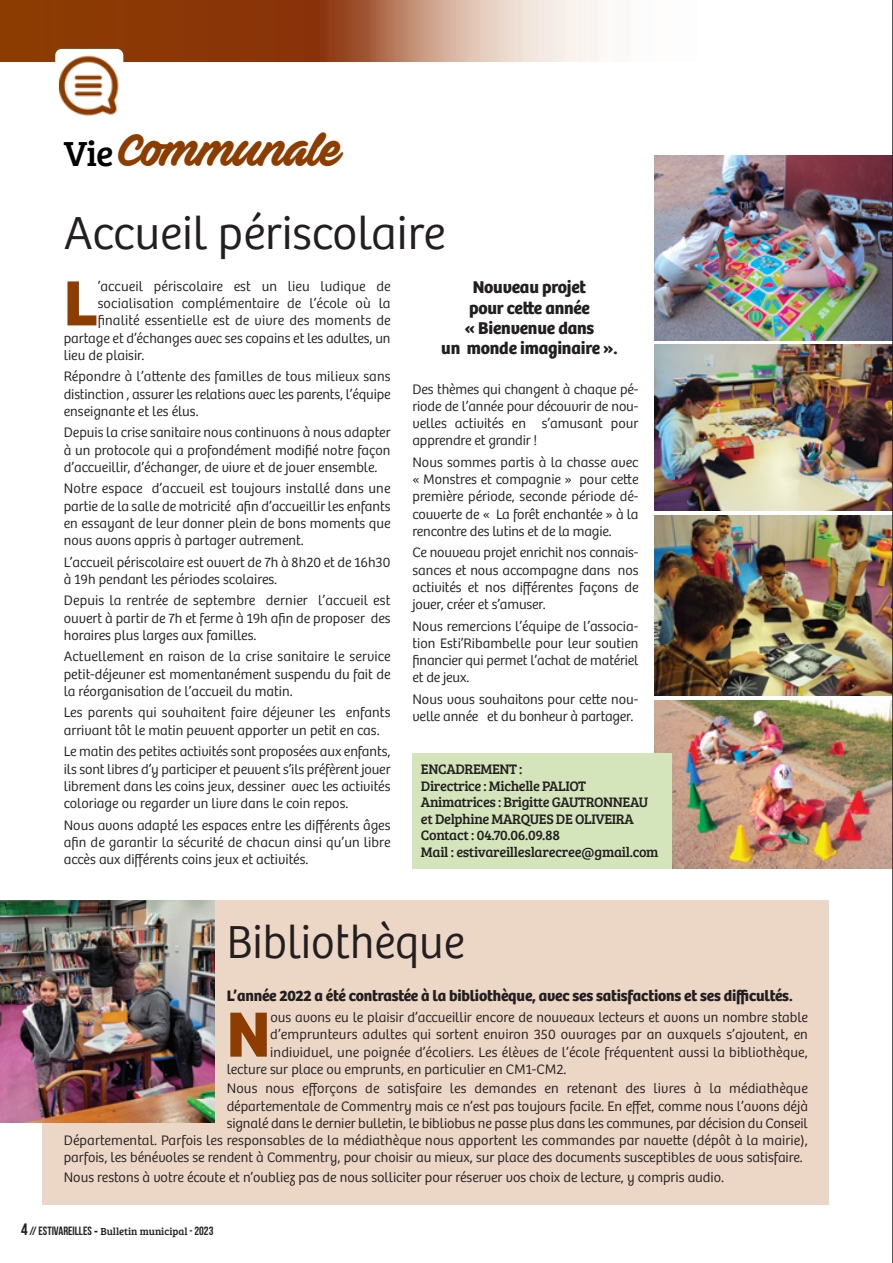
<style>
.page{position:relative;width:893px;height:1263px;background:#fff}
.page>*{position:absolute;margin:0;border:0;box-sizing:border-box;transform-origin:0 0}
.t1{font:700 66.15px "Bree";color:#8d3d00}
.t2{font:300 48px "Bree";color:#231f20}
.t3{font:300 48px "Bree";color:#231f20;scale:.95 1}
.t4{font:45px "Ave Fedan PERSONALUSEONLY";letter-spacing:-.025em;color:#8d3d00}
.t5{font:700 17.7px/20.2px "Bree";letter-spacing:-.01em;color:#231f20;text-align:center}
.t6{font:700 15.75px "Bree";letter-spacing:-.01em;color:#231f20}
.t7{font:300 14.25px/17.2px "Bree";color:#231f20;text-align:justify}
.t8{font:14.25px/16.5px "Bree Serif";letter-spacing:-.025em;color:#231f20}
.t9{font:12px "Bebas Neue";color:#231f20}
.s1{font-family:"Bree Serif";font-size:36px;color:#000}
.s2{font-size:16.5px}
.s3{font-family:"Bree";font-weight:700}
.s4{font-family:"Bree Serif";font-size:10.5px}
</style>
<div class="page">
<div style="left:43px;top:900px;width:786px;height:305px;background:#ecd6c6"></div>
<img style="left:0;top:900px;width:215px;height:222px">
<div style="left:0;top:0;width:893px;height:62px;background:#8b3706"></div>
<img style="left:325px;top:0;width:40px;height:62px">
<img style="left:365px;top:0;width:527px;height:62px">
<div style="left:55px;top:49px;width:68px;height:84px;background:#fff;border-radius:6px"></div>
<img style="left:60px;top:55px;width:59px;height:61px">
<img style="left:655px;top:515px;width:237px;height:181px">
<img style="left:655px;top:344px;width:237px;height:166px">
<img style="left:655px;top:700px;width:237px;height:169px">
<img style="left:655px;top:156px;width:237px;height:184px">
<hr style="left:892px;top:0;width:1px;height:1263px;background:#231f20">
<div style="left:412px;top:753px;width:260px;height:116px;background:#d4e4bb"></div>
<p class="t4" style="left:64px;top:133px;width:279px"><span class="s1">Vie</span> Communale</p>
<p class="t2" style="left:64px;top:215px;width:383px">Accueil périscolaire</p>
<p class="t1" style="left:64px;top:279px;width:36px">L</p>
<p class="t7" style="left:98px;top:279px;width:294px">’accueil périscolaire est un lieu ludique de</p>
<p class="t5" style="left:441px;top:279px;width:178px">Nouveau projet<br>pour cette année<br>« Bienvenue dans<br>un monde imaginaire ».</p>
<p class="t7" style="left:412px;top:382px;width:228px">Des thèmes qui changent à chaque pé&shy;riode de l’année pour découvrir de nou&shy;velles activités en s’amusant pour apprendre et grandir !</p>
<p class="t7" style="left:412px;top:455px;width:228px">Nous sommes partis à la chasse avec « Monstres et compagnie » pour cette première période, seconde période dé&shy;couverte de « La forêt enchantée » à la rencontre des lutins et de la magie.</p>
<p class="t7" style="left:412px;top:546px;width:228px">Ce nouveau projet enrichit nos connais&shy;sances et nous accompagne dans nos activités et nos différentes façons de jouer, créer et s’amuser.</p>
<p class="t7" style="left:412px;top:619px;width:228px">Nous remercions l’équipe de l’associa&shy;tion Esti’Ribambelle pour leur soutien financier qui permet l’achat de matériel et de jeux.</p>
<p class="t7" style="left:412px;top:692px;width:227px">Nous vous souhaitons pour cette nou&shy;velle année et du bonheur à partager.</p>
<p class="t8" style="left:421px;top:762px;width:229px">ENCADREMENT :<br>Directrice : Michelle PALIOT<br>Animatrices : Brigitte GAUTRONNEAU et Delphine MARQUES DE OLIVEIRA</p>
<p class="t8" style="left:421px;top:828px;width:239px">Contact : 04.70.06.09.88<br>Mail : estivareilleslarecree@gmail.com</p>
<p class="t7" style="left:98px;top:296px;width:294px">socialisation complémentaire de l’école où la</p>
<p class="t7" style="left:98px;top:314px;width:294px">finalité essentielle est de vivre des moments de</p>
<p class="t7" style="left:64px;top:331px;width:328px">partage et d’échanges avec ses copains et les adultes, un</p>
<p class="t7" style="left:64px;top:348px;width:82px">lieu de plaisir.</p>
<p class="t7" style="left:64px;top:370px;width:328px">Répondre à l’attente des familles de tous milieux sans distinction , assurer les relations avec les parents, l’équipe enseignante et les élus.</p>
<p class="t7" style="left:64px;top:426px;width:328px">Depuis la crise sanitaire nous continuons à nous adapter à un protocole qui a profondément modifié notre façon d’accueillir, d’échanger, de vivre et de jouer ensemble.</p>
<p class="t7" style="left:64px;top:482px;width:328px">Notre espace d’accueil est toujours installé dans une partie de la salle de motricité afin d’accueillir les enfants en essayant de leur donner plein de bons moments que nous avons appris à partager autrement.</p>
<p class="t7" style="left:64px;top:555px;width:328px">L’accueil périscolaire est ouvert de 7h à 8h20 et de 16h30 à 19h pendant les périodes scolaires.</p>
<p class="t7" style="left:64px;top:594px;width:328px">Depuis la rentrée de septembre dernier l’accueil est ouvert à partir de 7h et ferme à 19h afin de proposer des horaires plus larges aux familles.</p>
<p class="t7" style="left:64px;top:650px;width:328px">Actuellement en raison de la crise sanitaire le service petit-déjeuner est momentanément suspendu du fait de la réorganisation de l’accueil du matin.</p>
<p class="t7" style="left:64px;top:706px;width:328px">Les parents qui souhaitent faire déjeuner les enfants arrivant tôt le matin peuvent apporter un petit en cas.</p>
<p class="t7" style="left:64px;top:744px;width:328px">Le matin des petites activités sont proposées aux enfants, ils sont libres d’y participer et peuvent s’ils préfèrent jouer librement dans les coins jeux, dessiner avec les activités coloriage ou regarder un livre dans le coin repos.</p>
<p class="t7" style="left:64px;top:818px;width:328px">Nous avons adapté les espaces entre les différents âges afin de garantir la sécurité de chacun ainsi qu’un libre accès aux différents coins jeux et activités.</p>
<p class="t3" style="left:227px;top:925px;width:252px">Bibliothèque</p>
<p class="t6" style="left:227px;top:990px;width:567px">L’année 2022 a été contrastée à la bibliothèque, avec ses satisfactions et ses difficultés.</p>
<p class="t1" style="left:227px;top:1011px;width:45px">N</p>
<p class="t7" style="left:270px;top:1010px;width:539px">ous avons eu le plaisir d’accueillir encore de nouveaux lecteurs et avons un nombre stable</p>
<p class="t7" style="left:270px;top:1028px;width:539px">d’emprunteurs adultes qui sortent environ 350 ouvrages par an auxquels s’ajoutent, en</p>
<p class="t7" style="left:270px;top:1045px;width:539px">individuel, une poignée d’écoliers. Les élèves de l’école fréquentent aussi la bibliothèque,</p>
<p class="t7" style="left:227px;top:1062px;width:341px">lecture sur place ou emprunts, en particulier en CM1-CM2.</p>
<p class="t7" style="left:227px;top:1081px;width:583px">Nous nous efforçons de satisfaire les demandes en retenant des livres à la médiathèque</p>
<p class="t7" style="left:227px;top:1099px;width:583px">départementale de Commentry mais ce n’est pas toujours facile. En effet, comme nous l’avons déjà</p>
<p class="t7" style="left:227px;top:1116px;width:583px">signalé dans le dernier bulletin, le bibliobus ne passe plus dans les communes, par décision du Conseil</p>
<p class="t7" style="left:64px;top:1133px;width:746px">Départemental. Parfois les responsables de la médiathèque nous apportent les commandes par navette (dépôt à la mairie),</p>
<p class="t7" style="left:64px;top:1150px;width:741px">parfois, les bénévoles se rendent à Commentry, pour choisir au mieux, sur place des documents susceptibles de vous satisfaire.</p>
<p class="t7" style="left:64px;top:1170px;width:662px">Nous restons à votre écoute et n’oubliez pas de nous solliciter pour réserver vos choix de lecture, y compris audio.</p>
<p class="t9" style="left:21px;top:1224px;width:194px"><span class="s2">4</span> // ESTIVAREILLES <span class="s3">-</span> <span class="s4">Bulletin municipal</span> - 2023</p>
</div>
